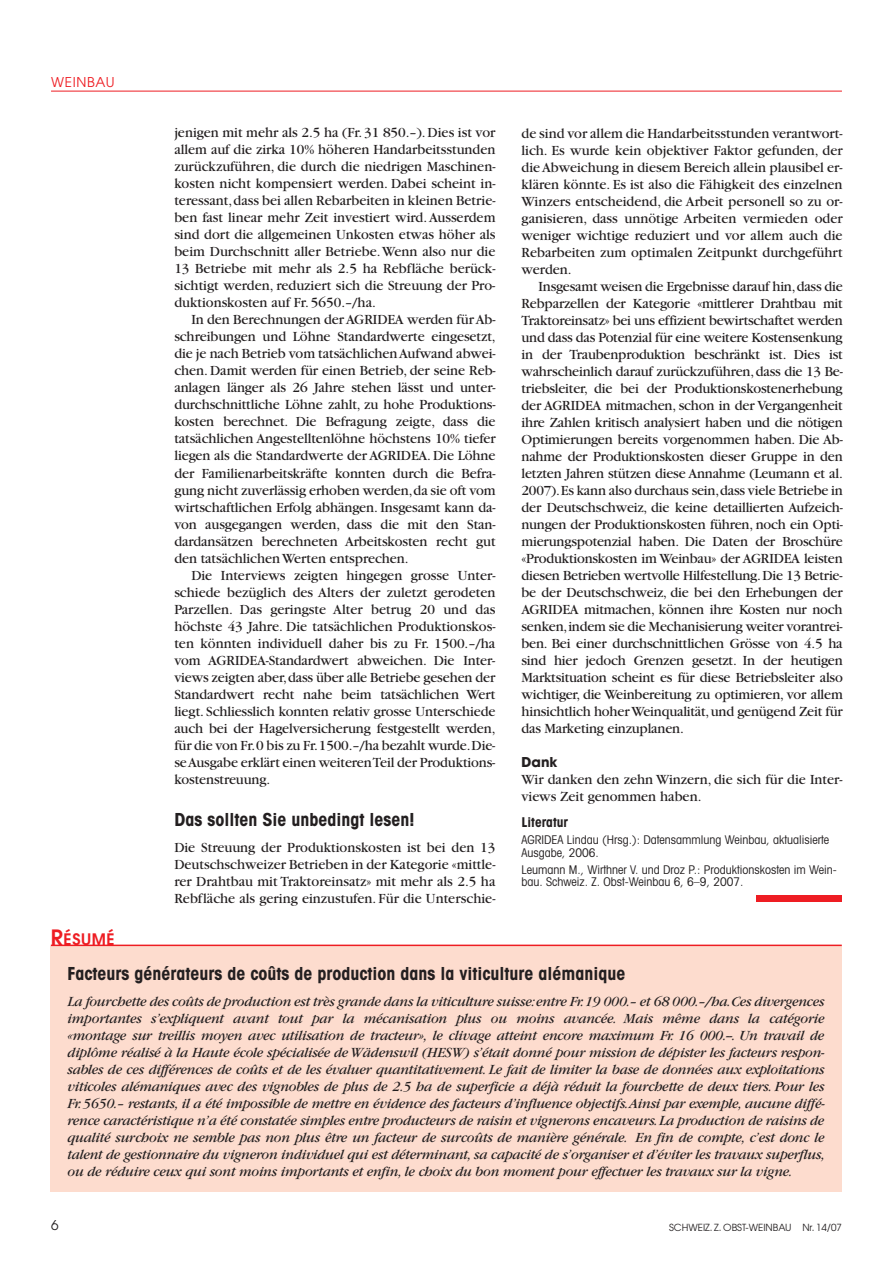
<style>
.page{position:relative;width:893px;height:1263px;background:#fff}
.page>*{position:absolute;margin:0;border:0;box-sizing:border-box;transform-origin:0 0}
.t1{font:700 condensed 18px "Avant Garde";color:#231f20}
.t2{font:600 15.75px "Avant Garde";letter-spacing:.035em;color:#ee1d23}
.t3{font:14.7px/17px "Garamond";color:#231f20;text-align:justify}
.t4{font:italic 14.7px/17px "Garamond";letter-spacing:-.015em;color:#231f20;text-align:justify}
.t5{font:700 condensed 13.5px "Avant Garde";color:#231f20}
.t6{font:13.5px "Avant Garde";letter-spacing:.055em;color:#ee1d23}
.t7{font:700 13.5px "Avant Garde";color:#231f20}
.t8{font:13.5px "Avant Garde";color:#231f20}
.t9{font:condensed 12px/12.8px "Avant Garde";color:#231f20}
.t10{font:9.75px "Avant Garde";color:#231f20}
.s1{font-size:21px}
</style>
<div class="page">
<hr style="left:51px;top:91px;width:791px;height:1px;background:#ee1d23">
<div style="left:51px;top:946px;width:791px;height:245px;background:#fddcce"></div>
<hr style="left:51px;top:944px;width:791px;height:2px;background:#ee1d23">
<div style="left:757px;top:896px;width:85px;height:6px;background:#ee1d23"></div>
<p class="t6" style="left:51px;top:77px;width:65px">WEINBAU</p>
<p class="t2" style="left:51px;top:933px;width:65px"><span class="s1">R</span>ÉSUMÉ</p>
<p class="t3" style="left:174px;top:126px;width:323px">jenigen mit mehr als 2.5 ha (Fr. 31 850.–). Dies ist vor allem auf die zirka 10% höheren Handarbeitsstunden zurückzuführen, die durch die niedrigen Maschinen&shy;kosten nicht kompensiert werden. Dabei scheint in&shy;teressant,dass bei allen Rebarbeiten in kleinen Betrie&shy;ben fast linear mehr Zeit investiert wird.Ausserdem sind dort die allgemeinen Unkosten etwas höher als beim Durchschnitt aller Betriebe.Wenn also nur die 13 Betriebe mit mehr als 2.5 ha Rebfläche berück&shy;sichtigt werden, reduziert sich die Streuung der Pro&shy;duktionskosten auf Fr. 5650.–/ha.</p>
<p class="t3" style="left:174px;top:313px;width:323px;text-indent:17px">In den Berechnungen der AGRIDEA werden für Ab&shy;schreibungen und Löhne Standardwerte eingesetzt, die je nach Betrieb vom tatsächlichen Aufwand abwei&shy;chen. Damit werden für einen Betrieb, der seine Reb&shy;anlagen länger als 26 Jahre stehen lässt und unter&shy;durchschnittliche Löhne zahlt, zu hohe Produktions&shy;kosten berechnet. Die Befragung zeigte, dass die tatsächlichen Angestelltenlöhne höchstens 10% tiefer liegen als die Standardwerte der AGRIDEA. Die Löhne der Familienarbeitskräfte konnten durch die Befra&shy;gung nicht zuverlässig erhoben werden,da sie oft vom wirtschaftlichen Erfolg abhängen. Insgesamt kann da&shy;von ausgegangen werden, dass die mit den Stan&shy;dardansätzen berechneten Arbeitskosten recht gut den tatsächlichen Werten entsprechen.</p>
<p class="t3" style="left:174px;top:568px;width:323px;text-indent:17px">Die Interviews zeigten hingegen grosse Unter&shy;schiede bezüglich des Alters der zuletzt gerodeten Parzellen. Das geringste Alter betrug 20 und das höchste 43 Jahre. Die tatsächlichen Produktionskos&shy;ten könnten individuell daher bis zu Fr. 1500.–/ha vom AGRIDEA-Standardwert abweichen. Die Inter&shy;views zeigten aber,dass über alle Betriebe gesehen der Standardwert recht nahe beim tatsächlichen Wert liegt. Schliesslich konnten relativ grosse Unterschiede auch bei der Hagelversicherung festgestellt werden, für die von Fr.0 bis zu Fr.1500.–/ha bezahlt wurde.Die&shy;se Ausgabe erklärt einen weiteren Teil der Produktions&shy;kostenstreuung.</p>
<p class="t1" style="left:174px;top:813px;width:242px">Das sollten Sie unbedingt lesen!</p>
<p class="t3" style="left:174px;top:840px;width:323px">Die Streuung der Produktionskosten ist bei den 13<br>Deutschschweizer Betrieben in der Kategorie «mittle&shy;rer Drahtbau mit Traktoreinsatz» mit mehr als 2.5 ha Rebfläche als gering einzustufen. Für die Unterschie-</p>
<p class="t3" style="left:521px;top:126px;width:323px">de sind vor allem die Handarbeitsstunden verantwort&shy;lich. Es wurde kein objektiver Faktor gefunden, der die Abweichung in diesem Bereich allein plausibel er&shy;klären könnte. Es ist also die Fähigkeit des einzelnen Winzers entscheidend, die Arbeit personell so zu or&shy;ganisieren, dass unnötige Arbeiten vermieden oder weniger wichtige reduziert und vor allem auch die Rebarbeiten zum optimalen Zeitpunkt durchgeführt werden.</p>
<p class="t3" style="left:521px;top:279px;width:323px;text-indent:17px">Insgesamt weisen die Ergebnisse darauf hin,dass die Rebparzellen der Kategorie «mittlerer Drahtbau mit Traktoreinsatz» bei uns effizient bewirtschaftet werden und dass das Potenzial für eine weitere Kostensenkung in der Traubenproduktion beschränkt ist. Dies ist wahrscheinlich darauf zurückzuführen,dass die 13 Be&shy;triebsleiter, die bei der Produktionskostenerhebung der AGRIDEA mitmachen, schon in der Vergangenheit ihre Zahlen kritisch analysiert haben und die nötigen Optimierungen bereits vorgenommen haben. Die Ab&shy;nahme der Produktionskosten dieser Gruppe in den letzten Jahren stützen diese Annahme (Leumann et al.<br>2007).Es kann also durchaus sein,dass viele Betriebe in der Deutschschweiz, die keine detaillierten Aufzeich&shy;nungen der Produktionskosten führen, noch ein Opti&shy;mierungspotenzial haben. Die Daten der Broschüre «Produktionskosten im Weinbau» der AGRIDEA leisten diesen Betrieben wertvolle Hilfestellung.Die 13 Betrie&shy;be der Deutschschweiz, die bei den Erhebungen der AGRIDEA mitmachen, können ihre Kosten nur noch senken,indem sie die Mechanisierung weiter vorantrei&shy;ben. Bei einer durchschnittlichen Grösse von 4.5 ha sind hier jedoch Grenzen gesetzt. In der heutigen Marktsituation scheint es für diese Betriebsleiter also wichtiger, die Weinbereitung zu optimieren, vor allem hinsichtlich hoher Weinqualität,und genügend Zeit für das Marketing einzuplanen.</p>
<p class="t7" style="left:521px;top:757px;width:38px">Dank</p>
<p class="t3" style="left:521px;top:772px;width:323px">Wir danken den zehn Winzern, die sich für die Inter&shy;views Zeit genommen haben.</p>
<p class="t5" style="left:521px;top:817px;width:48px">Literatur</p>
<p class="t9" style="left:521px;top:834px;width:309px">AGRIDEA Lindau (Hrsg.): Datensammlung Weinbau, aktualisierte<br>Ausgabe, 2006.</p>
<p class="t9" style="left:521px;top:864px;width:317px">Leumann M., Wirthner V. und Droz P.: Produktionskosten im Wein&shy;bau. Schweiz. Z. Obst-Weinbau 6, 6–9, 2007.</p>
<p class="t1" style="left:68px;top:967px;width:559px">Facteurs générateurs de coûts de production dans la viticulture alémanique</p>
<p class="t4" style="left:68px;top:994px;width:759px">La fourchette des coûts de production est très grande dans la viticulture suisse:entre Fr.19 000.– et 68 000.–/ha.Ces divergences importantes s’expliquent avant tout par la mécanisation plus ou moins avancée. Mais même dans la catégorie «montage sur treillis moyen avec utilisation de tracteur», le clivage atteint encore maximum Fr. 16 000.--. Un travail de diplôme réalisé à la Haute école spécialisée de Wädenswil (HESW) s’était donné pour mission de dépister les facteurs respon&shy;sables de ces différences de coûts et de les évaluer quantitativement. Le fait de limiter la base de données aux exploitations viticoles alémaniques avec des vignobles de plus de 2.5 ha de superficie a déjà réduit la fourchette de deux tiers. Pour les Fr.5650.– restants, il a été impossible de mettre en évidence des facteurs d’influence objectifs.Ainsi par exemple, aucune diffé&shy;rence caractéristique n’a été constatée simples entre producteurs de raisin et vignerons encaveurs.La production de raisins de qualité surchoix ne semble pas non plus être un facteur de surcoûts de manière générale. En fin de compte, c’est donc le talent de gestionnaire du vigneron individuel qui est déterminant, sa capacité de s’organiser et d’éviter les travaux superflus, ou de réduire ceux qui sont moins importants et enfin, le choix du bon moment pour effectuer les travaux sur la vigne.</p>
<p class="t8" style="left:51px;top:1220px;width:9px">6</p>
<p class="t10" style="left:669px;top:1223px;width:174px">SCHWEIZ. Z. OBST-WEINBAU Nr. 14/07</p>
</div>
